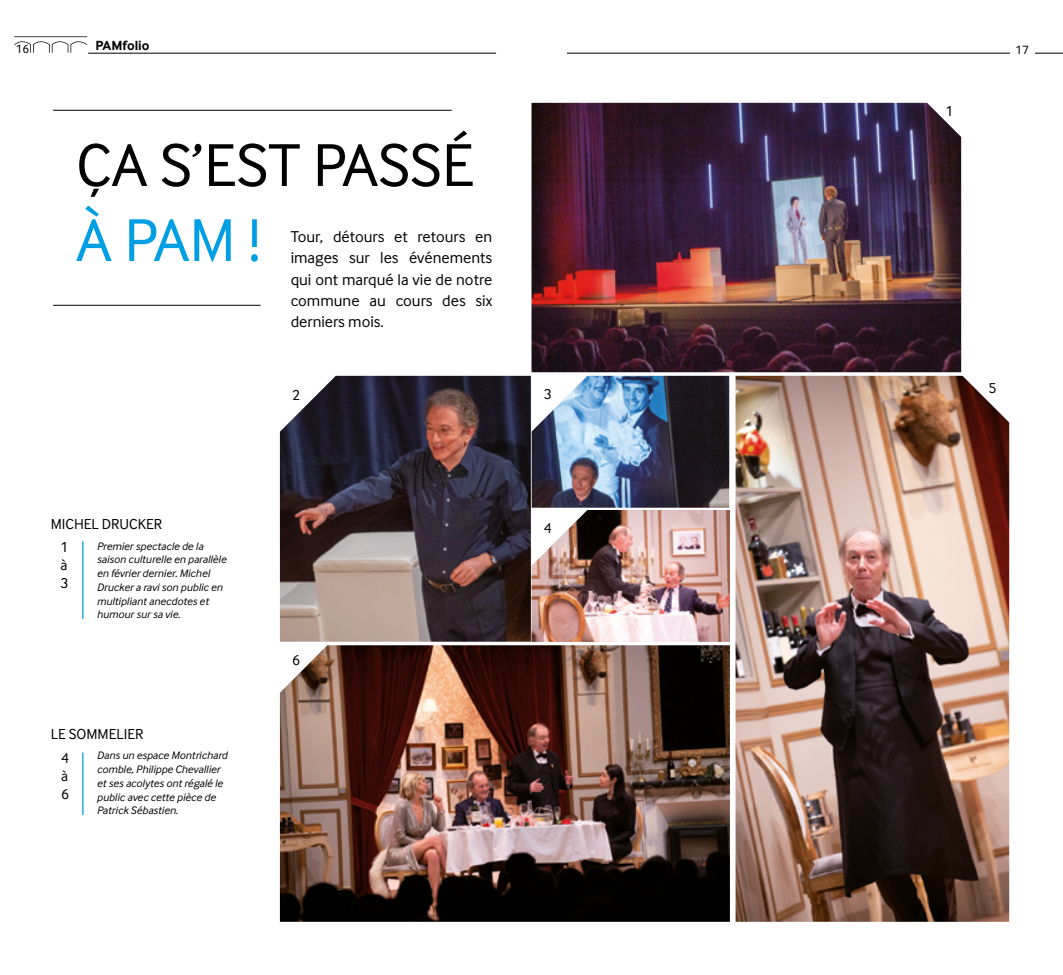
<style>
.page{position:relative;width:1063px;height:975px;background:#fff}
.page>*{position:absolute;margin:0;border:0;box-sizing:border-box;transform-origin:0 0}
.t1{font:62.5px "Inter Face";color:#000}
.t2{font:62.5px "Inter Face";color:#009fe3}
.t3{font:16.25px/21.2px "Inter Face";color:#000;text-align:justify}
.t4{font:15px/18px "Inter Face";color:#000;text-align:justify}
.t5{font:15px/18px "Inter Face";color:#000;text-align:justify}
.t6{font:700 13.75px "Inter Face";color:#000}
.t7{font:12.5px "Inter Face";color:#000}
.t8{font:italic 11.25px/13.8px "Inter Face";color:#000}
.s1{font-style:inherit}
</style>
<div class="page">
<svg style="left:14px;top:36px;width:73px;height:17px"></svg>
<hr style="left:88px;top:53px;width:408px;height:1px;background:#000">
<img style="left:531px;top:103px;width:430px;height:269px">
<img style="left:736px;top:376px;width:273px;height:545px">
<img style="left:280px;top:376px;width:251px;height:265px">
<img style="left:532px;top:376px;width:197px;height:131px">
<hr style="left:53px;top:305px;width:208px;height:1px;background:#000">
<hr style="left:53px;top:110px;width:399px;height:1px;background:#000">
<hr style="left:82px;top:541px;width:1px;height:78px;background:#009fe3">
<hr style="left:82px;top:752px;width:1px;height:62px;background:#009fe3">
<img style="left:280px;top:645px;width:450px;height:276px">
<img style="left:531px;top:510px;width:199px;height:132px">
<hr style="left:567px;top:53px;width:496px;height:1px;background:#000">
<div style="left:1010px;top:43px;width:25px;height:15px;background:#fff"></div>
<p class="t7" style="left:16px;top:42px;width:15px">16</p>
<p class="t6" style="left:95px;top:37px;width:56px">PAMfolio</p>
<p class="t1" style="left:76px;top:130px;width:399px">ÇA S’EST PASSÉ</p>
<p class="t2" style="left:76px;top:205px;width:186px">À PAM !</p>
<p class="t3" style="left:291px;top:226px;width:203px">Tour, détours et retours en images sur les événements qui ont marqué la vie de notre commune au cours des six derniers mois.</p>
<p class="t4" style="left:51px;top:514px;width:113px">MICHEL DRUCKER</p>
<p class="t8" style="left:97px;top:539px;width:131px">Premier spectacle de la saison culturelle en parallèle en février dernier. Michel<br>Drucker a ravi son public en multipliant anecdotes et humour sur sa vie.</p>
<p class="t4" style="left:61px;top:538px;width:10px">1 à 3</p>
<p class="t4" style="left:51px;top:724px;width:94px">LE SOMMELIER</p>
<p class="t8" style="left:97px;top:748px;width:132px">Dans un espace Montrichard comble, Philippe Chevallier et ses acolytes ont régalé le public avec cette pièce de<br>Patrick Sébastien.</p>
<p class="t5" style="left:61px;top:748px;width:10px">4 <span class="s1">à </span>6</p>
<p class="t4" style="left:292px;top:386px;width:10px">2</p>
<p class="t4" style="left:544px;top:385px;width:10px">3</p>
<p class="t4" style="left:292px;top:651px;width:10px">6</p>
<p class="t4" style="left:544px;top:519px;width:10px">4</p>
<p class="t4" style="left:945px;top:102px;width:10px">1</p>
<p class="t7" style="left:1015px;top:42px;width:15px">17</p>
<p class="t4" style="left:989px;top:378px;width:10px">5</p>
</div>
